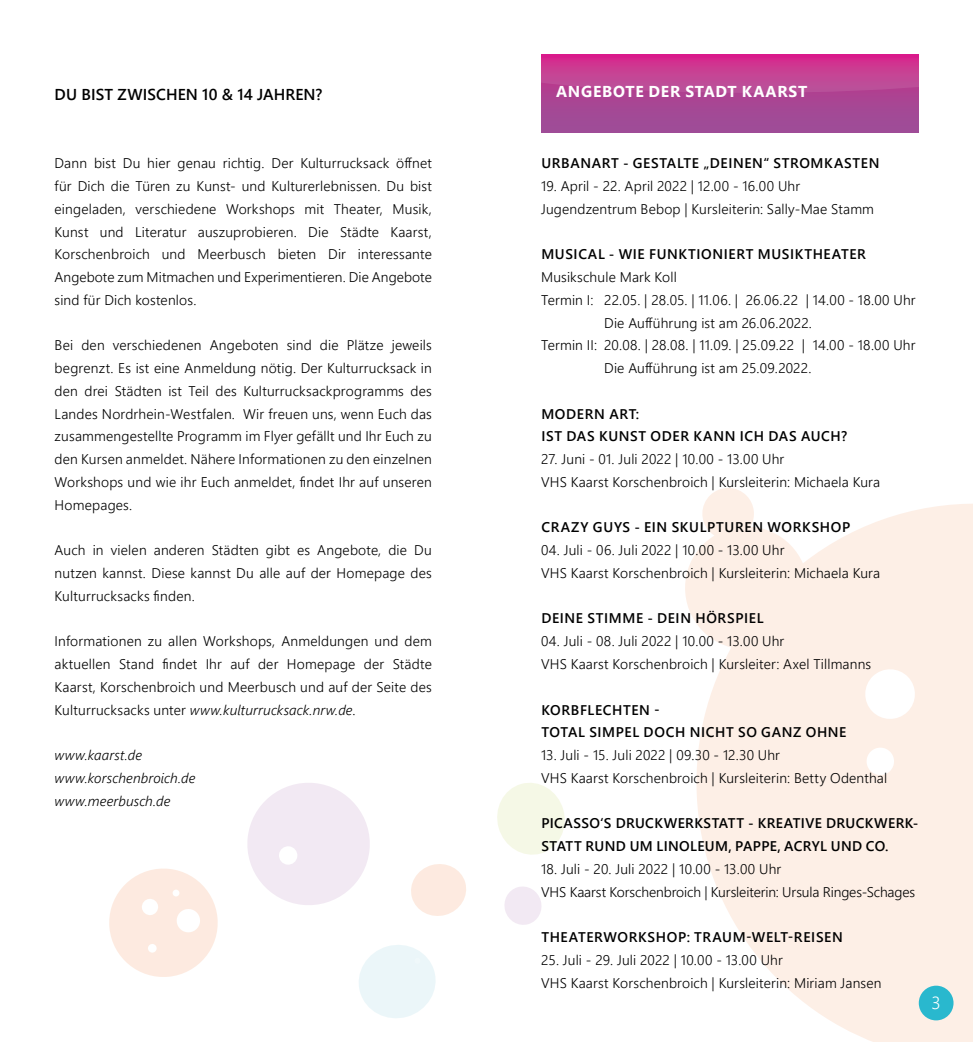
<style>
.page{position:relative;width:973px;height:1042px;background:#fff}
.page>*{position:absolute;margin:0;border:0;box-sizing:border-box;transform-origin:0 0}
.t1{font:300 17.5px "Segoe UI";color:#fff}
.t2{font:600 15.75px "Segoe UI";letter-spacing:.005em;color:#000}
.t3{font:700 15.75px "Segoe UI";letter-spacing:.045em;color:#fff}
.t4{font:300 14px/22.8px "Segoe UI";letter-spacing:.01em;color:#000}
.t5{font:600 14px/22.8px "Segoe UI";letter-spacing:.045em;color:#000}
.t6{font:600 14px/22.8px "Segoe UI";letter-spacing:.025em;color:#000}
.t7{font:italic 300 14px/22.8px "Segoe UI";letter-spacing:.01em;color:#000}
.s1{font-style:italic}
</style>
<div class="page">
<svg style="left:109px;top:868px;width:109px;height:109px"></svg>
<div style="left:148px;top:943px;width:9px;height:10px;background:#fff;border-radius:50%"></div>
<svg style="left:411px;top:864px;width:55px;height:52px"></svg>
<svg style="left:359px;top:945px;width:77px;height:73px"></svg>
<svg style="left:504px;top:887px;width:38px;height:38px"></svg>
<svg style="left:497px;top:783px;width:68px;height:72px"></svg>
<div style="left:414px;top:957px;width:6px;height:7px;background:#eff8fa;border-radius:50%"></div>
<svg style="left:247px;top:783px;width:123px;height:122px"></svg>
<svg style="left:685px;top:488px;width:287px;height:554px;fill:#fdefe6"></svg>
<div style="left:918px;top:985px;width:35px;height:35px;background:#29b8ce;border-radius:50%"></div>
<div style="left:541px;top:55px;width:377px;height:78px;background:#a34995"></div>
<svg style="left:541px;top:55px;width:377px;height:38px;background:#c63d92"></svg>
<p class="t2" style="left:55px;top:80px;width:269px">DU BIST ZWISCHEN 10 &amp; 14 JAHREN?</p>
<p class="t3" style="left:556px;top:77px;width:252px">ANGEBOTE DER STADT KAARST</p>
<p class="t4" style="left:55px;top:151px;width:379px;text-align:justify">Dann bist Du hier genau richtig. Der Kulturrucksack öffnet für Dich die Türen zu Kunst- und Kulturerlebnissen. Du bist eingeladen, verschiedene Workshops mit Theater, Musik, Kunst und Literatur auszuprobieren. Die Städte Kaarst, Korschenbroich und Meerbusch bieten Dir interessante Angebote zum Mitmachen und Experimentieren. Die Angebote sind für Dich kostenlos.</p>
<p class="t4" style="left:55px;top:333px;width:379px;text-align:justify">Bei den verschiedenen Angeboten sind die Plätze jeweils begrenzt. Es ist eine Anmeldung nötig. Der Kulturrucksack in den drei Städten ist Teil des Kulturrucksackprogramms des Landes Nordrhein-Westfalen. Wir freuen uns, wenn Euch das zusammengestellte Programm im Flyer gefällt und Ihr Euch zu den Kursen anmeldet. Nähere Informationen zu den einzelnen Workshops und wie ihr Euch anmeldet, findet Ihr auf unseren Homepages.</p>
<p class="t4" style="left:55px;top:537px;width:379px;text-align:justify">Auch in vielen anderen Städten gibt es Angebote, die Du nutzen kannst. Diese kannst Du alle auf der Homepage des Kulturrucksacks finden.</p>
<p class="t4" style="left:55px;top:628px;width:379px;text-align:justify">Informationen zu allen Workshops, Anmeldungen und dem aktuellen Stand findet Ihr auf der Homepage der Städte Kaarst, Korschenbroich und Meerbusch und auf der Seite des Kulturrucksacks unter <span class="s1">www.kulturrucksack.nrw.de</span>.</p>
<p class="t7" style="left:55px;top:741px;width:142px">www.kaarst.de www.korschenbroich.de www.meerbusch.de</p>
<p class="t5" style="left:541px;top:151px;width:339px">URBANART - GESTALTE „DEINEN“ STROMKASTEN</p>
<p class="t4" style="left:541px;top:173px;width:334px">19. April - 22. April 2022 | 12.00 - 16.00 Uhr<br>Jugendzentrum Bebop | Kursleiterin: Sally-Mae Stamm</p>
<p class="t5" style="left:541px;top:242px;width:326px">MUSICAL - WIE FUNKTIONIERT MUSIKTHEATER</p>
<p class="t4" style="left:541px;top:264px;width:137px">Musikschule Mark Koll</p>
<p class="t4" style="left:541px;top:287px;width:376px">Termin I: 22.05. | 28.05. | 11.06. | 26.06.22 | 14.00 - 18.00 Uhr</p>
<p class="t4" style="left:604px;top:310px;width:209px">Die Aufführung ist am 26.06.2022.</p>
<p class="t4" style="left:541px;top:333px;width:376px">Termin II: 20.08. | 28.08. | 11.09. | 25.09.22 | 14.00 - 18.00 Uhr</p>
<p class="t4" style="left:604px;top:355px;width:209px">Die Aufführung ist am 25.09.2022.</p>
<p class="t5" style="left:541px;top:401px;width:307px">MODERN ART:<br>IST DAS KUNST ODER KANN ICH DAS AUCH?</p>
<p class="t4" style="left:541px;top:446px;width:340px">27. Juni - 01. Juli 2022 | 10.00 - 13.00 Uhr<br>VHS Kaarst Korschenbroich | Kursleiterin: Michaela Kura</p>
<p class="t5" style="left:541px;top:515px;width:310px">CRAZY GUYS - EIN SKULPTUREN WORKSHOP</p>
<p class="t4" style="left:541px;top:537px;width:340px">04. Juli - 06. Juli 2022 | 10.00 - 13.00 Uhr<br>VHS Kaarst Korschenbroich | Kursleiterin: Michaela Kura</p>
<p class="t5" style="left:541px;top:606px;width:224px">DEINE STIMME - DEIN HÖRSPIEL</p>
<p class="t4" style="left:541px;top:628px;width:331px">04. Juli - 08. Juli 2022 | 10.00 - 13.00 Uhr<br>VHS Kaarst Korschenbroich | Kursleiter: Axel Tillmanns</p>
<p class="t5" style="left:541px;top:697px;width:306px">KORBFLECHTEN -<br>TOTAL SIMPEL DOCH NICHT SO GANZ OHNE</p>
<p class="t4" style="left:541px;top:742px;width:347px">13. Juli - 15. Juli 2022 | 09.30 - 12.30 Uhr<br>VHS Kaarst Korschenbroich | Kursleiterin: Betty Odenthal</p>
<p class="t6" style="left:541px;top:811px;width:378px">PICASSO‘S DRUCKWERKSTATT - KREATIVE DRUCKWERK-<br>STATT RUND UM LINOLEUM, PAPPE, ACRYL UND CO.</p>
<p class="t4" style="left:541px;top:856px;width:375px">18. Juli - 20. Juli 2022 | 10.00 - 13.00 Uhr<br>VHS Kaarst Korschenbroich | Kursleiterin: Ursula Ringes-Schages</p>
<p class="t5" style="left:541px;top:924px;width:303px">THEATERWORKSHOP: TRAUM-WELT-REISEN</p>
<p class="t4" style="left:541px;top:947px;width:342px">25. Juli - 29. Juli 2022 | 10.00 - 13.00 Uhr<br>VHS Kaarst Korschenbroich | Kursleiterin: Miriam Jansen</p>
<p class="t1" style="left:931px;top:986px;width:11px">3</p>
</div>
